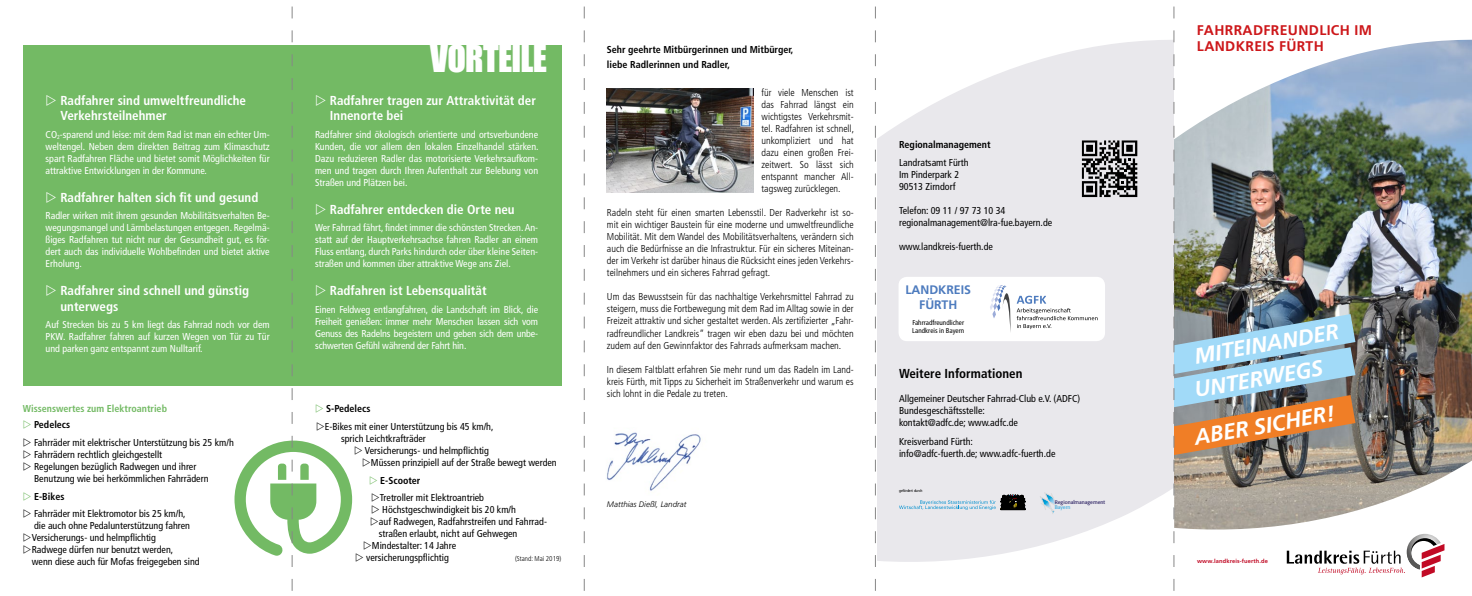
<style>
.page{position:relative;width:1472px;height:596px;background:#fff}
.page>*{position:absolute;margin:0;border:0;box-sizing:border-box;transform-origin:0 0}
.t1{font:34.1px "Impact";letter-spacing:-.02em;color:#fff}
.t2{font:italic 700 22px/32.6px "Frutiger";color:#fff}
.t3{font:700 14px/16.8px "Frutiger";letter-spacing:.025em;color:#cd171a}
.t4{font:700 condensed 13px/15.6px "Frutiger";color:#fff}
.t5{font:700 condensed 13px "Frutiger";color:#000}
.t6{font:700 12.3px/14.8px "Frutiger";color:#4d7bbe;text-align:center}
.t7{font:condensed 10px/12px "Frutiger";color:#fff;text-align:justify}
.t8{font:300 condensed 10px/12px "Frutiger";color:#000;text-align:justify}
.t9{font:condensed 10px/12px "Frutiger";color:#000}
.t10{font:700 condensed 10px/15px "Frutiger";color:#000}
.t11{font:700 condensed 10px "Frutiger";color:#73ba64}
.t12{font:italic 300 8px "Frutiger";color:#000}
.t13{font:condensed 7px/8.4px "Frutiger";color:#000}
.t14{font:300 condensed 7px "Frutiger";color:#000}
.t15{font:700 5.7px "Frutiger";letter-spacing:.025em;color:#c10a25}
.t16{font:5.1px "Formata";color:#24195d}
.t17{font:5.1px "Formata";color:#36a9e1}
.t18{font:condensed 4px "Frutiger";color:#000}
</style>
<div class="page">
<img style="left:1444px;top:39px;width:27px;height:512px">
<img style="left:606px;top:432px;width:95px;height:59px">
<div style="left:23px;top:45px;width:539px;height:340px;background:#73ba64"></div>
<img style="left:607px;top:88px;width:146px;height:104px">
<svg style="left:584px;top:6px;width:1px;height:585px"></svg>
<img style="left:875px;top:6px;width:569px;height:585px">
<svg style="left:234px;top:6px;width:145px;height:585px"></svg>
<h3 class="t4" style="left:60px;top:92px;width:187px">Radfahrer sind umweltfreundliche<br>Verkehrsteilnehmer</h3>
<p class="t7" style="left:46px;top:128px;width:225px">CO<sub>2</sub>-sparend und leise: mit dem Rad ist man ein echter Um&shy;weltengel. Neben dem direkten Beitrag zum Klimaschutz spart Radfahren Fläche und bietet somit Möglichkeiten für attraktive Entwicklungen in der Kommune.</p>
<h3 class="t4" style="left:60px;top:189px;width:199px">Radfahrer halten sich fit und gesund</h3>
<p class="t7" style="left:46px;top:210px;width:225px">Radler wirken mit ihrem gesunden Mobilitätsverhalten Be&shy;wegungsmangel und Lärmbelastungen entgegen. Regelmä&shy;ßiges Radfahren tut nicht nur der Gesundheit gut, es för&shy;dert auch das individuelle Wohlbefinden und bietet aktive Erholung.</p>
<h3 class="t4" style="left:60px;top:282px;width:190px">Radfahrer sind schnell und günstig unterwegs</h3>
<p class="t7" style="left:46px;top:318px;width:225px">Auf Strecken bis zu 5 km liegt das Fahrrad noch vor dem PKW. Radfahrer fahren auf kurzen Wegen von Tür zu Tür und parken ganz entspannt zum Nulltarif.</p>
<p class="t11" style="left:23px;top:402px;width:146px">Wissenswertes zum Elektroantrieb</p>
<p class="t10" style="left:34px;top:417px;width:38px">Pedelecs</p>
<p class="t9" style="left:34px;top:436px;width:201px">Fahrräder mit elektrischer Unterstützung bis 25 km/h Fahrrädern rechtlich gleichgestellt<br>Regelungen bezüglich Radwegen und ihrer Benutzung wie bei herkömmlichen Fahrrädern</p>
<p class="t10" style="left:34px;top:488px;width:32px">E-Bikes</p>
<p class="t9" style="left:32px;top:507px;width:169px">Fahrräder mit Elektromotor bis 25 km/h,<br>die auch ohne Pedalunterstützung fahren Versicherungs- und helmpflichtig<br>Radwege dürfen nur benutzt werden,<br>wenn diese auch für Mofas freigegeben sind</p>
<h1 class="t1" style="left:430px;top:32px;width:118px">VORTEILE</h1>
<h3 class="t4" style="left:330px;top:92px;width:207px">Radfahrer tragen zur Attraktivität der<br>Innenorte bei</h3>
<p class="t7" style="left:315px;top:128px;width:225px">Radfahrer sind ökologisch orientierte und ortsverbundene Kunden, die vor allem den lokalen Einzelhandel stärken.<br>Dazu reduzieren Radler das motorisierte Verkehrsaufkom&shy;men und tragen durch Ihren Aufenthalt zur Belebung von Straßen und Plätzen bei.</p>
<h3 class="t4" style="left:330px;top:201px;width:186px">Radfahrer entdecken die Orte neu</h3>
<p class="t7" style="left:315px;top:222px;width:225px">Wer Fahrrad fährt, findet immer die schönsten Strecken. An&shy;statt auf der Hauptverkehrsachse fahren Radler an einem Fluss entlang, durch Parks hindurch oder über kleine Seiten&shy;straßen und kommen über attraktive Wege ans Ziel.</p>
<h3 class="t4" style="left:330px;top:282px;width:158px">Radfahren ist Lebensqualität</h3>
<p class="t7" style="left:315px;top:303px;width:225px">Einen Feldweg entlangfahren, die Landschaft im Blick, die Freiheit genießen: immer mehr Menschen lassen sich vom Genuss des Radelns begeistern und geben sich dem unbe&shy;schwerten Gefühl während der Fahrt hin.</p>
<p class="t10" style="left:326px;top:401px;width:46px">S-Pedelecs</p>
<p class="t9" style="left:341px;top:420px;width:154px;text-indent:-16px">E-Bikes mit einer Unterstützung bis 45 km/h, sprich Leichtkrafträder</p>
<p class="t9" style="left:371px;top:444px;width:187px;text-indent:-6px">Versicherungs- und helmpflichtig<br>Müssen prinzipiell auf der Straße bewegt werden</p>
<p class="t10" style="left:380px;top:472px;width:42px">E-Scooter</p>
<p class="t9" style="left:380px;top:491px;width:106px">Tretroller mit Elektroantrieb</p>
<p class="t9" style="left:382px;top:503px;width:135px">Höchstgeschwindigkeit bis 20 km/h</p>
<p class="t9" style="left:379px;top:515px;width:169px">auf Radwegen, Radfahrstreifen und Fahrrad-</p>
<p class="t9" style="left:379px;top:527px;width:140px">straßen erlaubt, nicht auf Gehwegen</p>
<p class="t9" style="left:372px;top:539px;width:86px">Mindestalter: 14 Jahre</p>
<p class="t9" style="left:366px;top:551px;width:84px">versicherungspflichtig</p>
<p class="t14" style="left:515px;top:554px;width:48px">(Stand: Mai 2019)</p>
<p class="t10" style="left:607px;top:42px;width:188px">Sehr geehrte Mitbürgerinnen und Mitbürger, liebe Radlerinnen und Radler,</p>
<p class="t8" style="left:761px;top:87px;width:94px">für viele Menschen ist das Fahrrad längst ein wichtigstes Verkehrsmit&shy;tel. Radfahren ist schnell, unkompliziert und hat dazu einen großen Frei&shy;zeitwert. So lässt sich entspannt mancher All&shy;tagsweg zurücklegen.</p>
<p class="t8" style="left:607px;top:207px;width:248px">Radeln steht für einen smarten Lebensstil. Der Radverkehr ist so&shy;mit ein wichtiger Baustein für eine moderne und umweltfreundliche Mobilität. Mit dem Wandel des Mobilitätsverhaltens, verändern sich auch die Bedürfnisse an die Infrastruktur. Für ein sicheres Miteinan&shy;der im Verkehr ist darüber hinaus die Rücksicht eines jeden Verkehrs&shy;teilnehmers und ein sicheres Fahrrad gefragt.</p>
<p class="t8" style="left:607px;top:291px;width:248px">Um das Bewusstsein für das nachhaltige Verkehrsmittel Fahrrad zu steigern, muss die Fortbewegung mit dem Rad im Alltag sowie in der Freizeit attraktiv und sicher gestaltet werden. Als zertifizierter „Fahr&shy;radfreundlicher Landkreis“ tragen wir eben dazu bei und möchten zudem auf den Gewinnfaktor des Fahrrads aufmerksam machen.</p>
<p class="t8" style="left:607px;top:363px;width:248px">In diesem Faltblatt erfahren Sie mehr rund um das Radeln im Land&shy;kreis Fürth, mit Tipps zu Sicherheit im Straßenverkehr und warum es sich lohnt in die Pedale zu treten.</p>
<p class="t12" style="left:607px;top:499px;width:81px">Matthias Dießl, Landrat</p>
<p class="t10" style="left:899px;top:137px;width:93px">Regionalmanagement</p>
<p class="t9" style="left:899px;top:156px;width:71px">Landratsamt Fürth<br>Im Pinderpark 2<br>90513 Zirndorf</p>
<p class="t9" style="left:899px;top:204px;width:155px">Telefon: 09 11 / 97 73 10 34 regionalmanagement@lra-fue.bayern.de</p>
<p class="t9" style="left:899px;top:240px;width:95px">www.landkreis-fuerth.de</p>
<p class="t6" style="left:905px;top:282px;width:67px">LANDKREIS<br>FÜRTH</p>
<p class="t13" style="left:912px;top:318px;width:53px">Fahrradfreundlicher<br>Landkreis in Bayern</p>
<h3 class="t5" style="left:899px;top:365px;width:125px">Weitere Informationen</h3>
<p class="t9" style="left:899px;top:392px;width:183px">Allgemeiner Deutscher Fahrrad-Club e.V. (ADFC)<br>Bundesgeschäftsstelle:<br>kontakt@adfc.de; www.adfc.de</p>
<p class="t9" style="left:899px;top:435px;width:158px">Kreisverband Fürth:<br>info@adfc-fuerth.de; www.adfc-fuerth.de</p>
<p class="t18" style="left:899px;top:487px;width:25px">gefördert durch</p>
<p class="t16" style="left:1054px;top:499px;width:52px">Regionalmanagement</p>
<p class="t17" style="left:1054px;top:504px;width:17px">Bayern</p>
<h3 class="t3" style="left:1196px;top:21px;width:176px">FAHRRADFREUNDLICH IM<br>LANDKREIS FÜRTH</h3>
<h2 class="t2" style="left:1185px;top:341px;width:153px;rotate:-10deg">MITEINANDER<br>UNTERWEGS</h2>
<h2 class="t2" style="left:1191px;top:421px;width:144px;rotate:-10deg">ABER SICHER!</h2>
<p class="t15" style="left:1196px;top:557px;width:72px">www.landkreis-fuerth.de</p>
</div>
